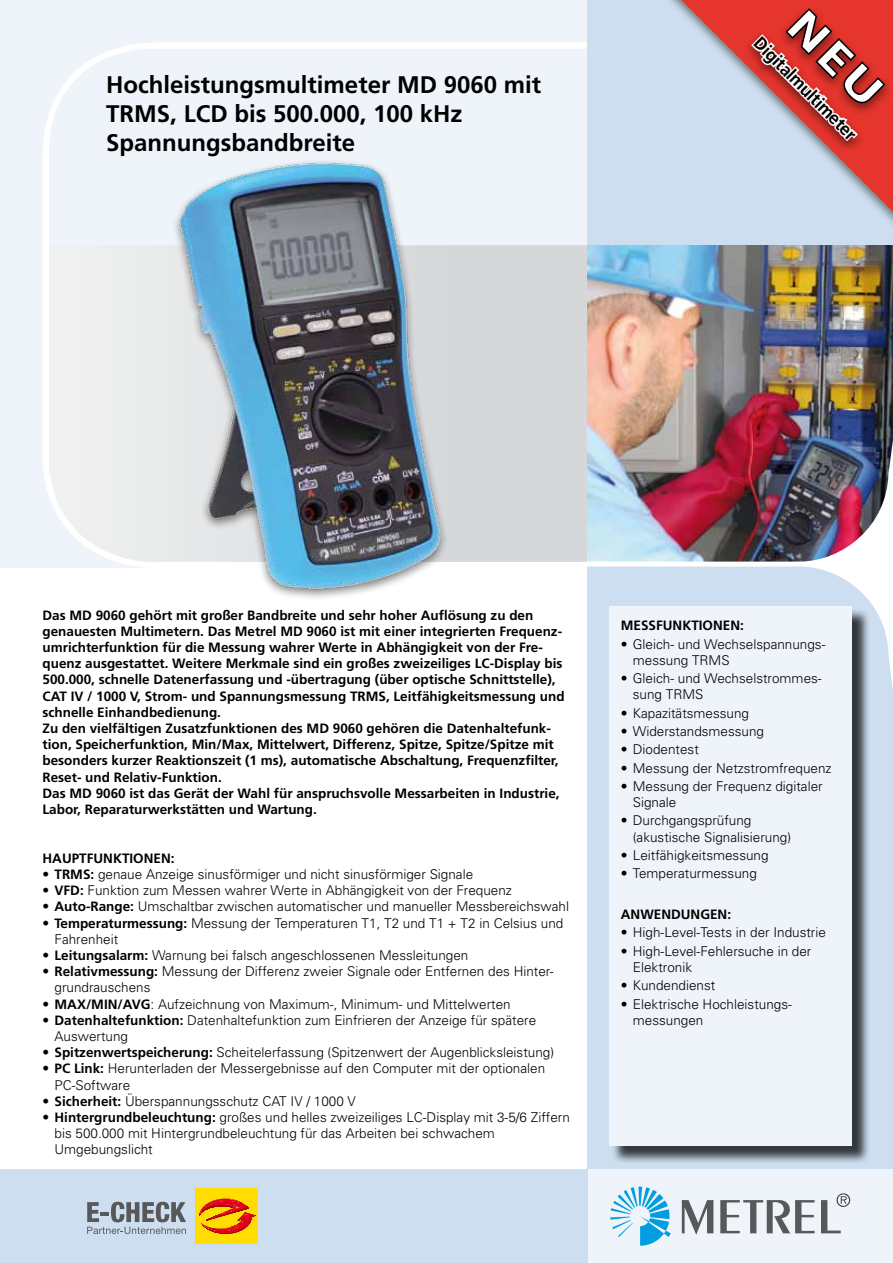
<style>
.page{position:relative;width:893px;height:1263px;background:#fff}
.page>*{position:absolute;margin:0;border:0;box-sizing:border-box;transform-origin:0 0}
.t1{font:700 24px/28.8px "Frutiger PC";color:#000}
.t2{font:700 18px "Frutiger PC";color:#000;scale:.95 1}
.t3{font:300 13.5px/16.2px "Univers PC";color:#000}
.t4{font:700 13.5px/16.2px "Frutiger PC";color:#000}
.s1{font-family:"Frutiger PC";font-weight:700}
</style>
<div class="page">
<div style="left:0;top:0;width:648px;height:568px;background:#eef4fa"></div>
<svg style="left:43px;top:42px;width:545px;height:526px"></svg>
<div style="left:588px;top:0;width:305px;height:245px;background:#ccdeef"></div>
<div style="left:588px;top:566px;width:305px;height:697px;background:#ccdeef"></div>
<div style="left:611px;top:608px;width:259px;height:556px;background:#000;opacity:.75"></div>
<div style="left:609px;top:606px;width:242px;height:539px;background:#eef4fa"></div>
<div style="left:588px;top:1169px;width:305px;height:94px;background:#eef4fa"></div>
<div style="left:0;top:1169px;width:588px;height:94px;background:#ccdeef"></div>
<svg style="left:610px;top:1186px;width:61px;height:60px"></svg>
<svg style="left:682px;top:1193px;width:169px;height:42px"></svg>
<img style="left:588px;top:245px;width:305px;height:187px">
<img style="left:587px;top:432px;width:306px;height:268px">
<img style="left:144px;top:131px;width:349px;height:466px">
<div style="left:195px;top:1188px;width:63px;height:56px;background:#fd0"></div>
<svg style="left:199px;top:1198px;width:57px;height:36px"></svg>
<svg style="left:87px;top:1202px;width:99px;height:32px"></svg>
<svg style="left:681px;top:0;width:212px;height:212px"></svg>
<h1 class="t1" style="left:106px;top:70px;width:436px">Hochleistungsmultimeter MD 9060 mit<br>TRMS, LCD bis 500.000, 100 kHz<br>Spannungsbandbreite</h1>
<h2 class="t2" style="left:764px;top:32px;width:146px;rotate:45deg">Digitalmultimeter</h2>
<p class="t4" style="left:43px;top:607px;width:524px">Das MD 9060 gehört mit großer Bandbreite und sehr hoher Auflösung zu den genauesten Multimetern. Das Metrel MD 9060 ist mit einer integrierten Frequenz&shy;umrichterfunktion für die Messung wahrer Werte in Abhängigkeit von der Fre&shy;quenz ausgestattet. Weitere Merkmale sind ein großes zweizeiliges LC-Display bis 500.000, schnelle Datenerfassung und -übertragung (über optische Schnittstelle), CAT IV / 1000 V, Strom- und Spannungsmessung TRMS, Leitfähigkeitsmessung und schnelle Einhandbedienung.<br>Zu den vielfältigen Zusatzfunktionen des MD 9060 gehören die Datenhaltefunk&shy;tion, Speicherfunktion, Min/Max, Mittelwert, Differenz, Spitze, Spitze/Spitze mit besonders kurzer Reaktionszeit (1 ms), automatische Abschaltung, Frequenzfilter, Reset- und Relativ-Funktion.<br>Das MD 9060 ist das Gerät der Wahl für anspruchsvolle Messarbeiten in Industrie, Labor, Reparaturwerkstätten und Wartung.</p>
<p class="t4" style="left:43px;top:850px;width:134px">HAUPTFUNKTIONEN:</p>
<p class="t3" style="left:43px;top:866px;width:432px">• <span class="s1">TRMS:</span> genaue Anzeige sinusförmiger und nicht sinusförmiger Signale</p>
<p class="t3" style="left:43px;top:882px;width:471px">• <span class="s1">VFD:</span> Funktion zum Messen wahrer Werte in Abhängigkeit von der Frequenz</p>
<p class="t3" style="left:43px;top:898px;width:528px">• <span class="s1">Auto-Range:</span> Umschaltbar zwischen automatischer und manueller Messbereichswahl</p>
<p class="t3" style="left:55px;top:914px;width:510px;text-indent:-12px">• <span class="s1">Temperaturmessung:</span> Messung der Temperaturen T1, T2 und T1 + T2 in Celsius und<br>Fahrenheit</p>
<p class="t3" style="left:43px;top:947px;width:427px">• <span class="s1">Leitungsalarm:</span> Warnung bei falsch angeschlossenen Messleitungen</p>
<p class="t3" style="left:55px;top:963px;width:501px;text-indent:-12px">• <span class="s1">Relativmessung:</span> Messung der Differenz zweier Signale oder Entfernen des Hinter&shy;grundrauschens</p>
<p class="t3" style="left:43px;top:995px;width:470px">• <span class="s1">MAX/MIN/AVG</span>: Aufzeichnung von Maximum-, Minimum- und Mittelwerten</p>
<p class="t3" style="left:55px;top:1011px;width:483px;text-indent:-12px">• <span class="s1">Datenhaltefunktion:</span> Datenhaltefunktion zum Einfrieren der Anzeige für spätere<br>Auswertung</p>
<p class="t3" style="left:43px;top:1044px;width:513px">• <span class="s1">Spitzenwertspeicherung:</span> Scheitelerfassung (Spitzenwert der Augenblicksleistung)</p>
<p class="t3" style="left:55px;top:1060px;width:492px;text-indent:-12px">• <span class="s1">PC Link:</span> Herunterladen der Messergebnisse auf den Computer mit der optionalen<br>PC-Software</p>
<p class="t3" style="left:43px;top:1092px;width:315px">• <span class="s1">Sicherheit:</span> Überspannungsschutz CAT IV / 1000 V</p>
<p class="t3" style="left:55px;top:1109px;width:517px;text-indent:-12px">• <span class="s1">Hintergrundbeleuchtung:</span> großes und helles zweizeiliges LC-Display mit 3-5/6 Ziffern bis 500.000 mit Hintergrundbeleuchtung für das Arbeiten bei schwachem<br>Umgebungslicht</p>
<p class="t4" style="left:621px;top:617px;width:125px">MESSFUNKTIONEN:</p>
<p class="t3" style="left:633px;top:635px;width:194px;text-indent:-12px">• Gleich- und Wechselspannungs&shy;messung TRMS</p>
<p class="t3" style="left:633px;top:670px;width:190px;text-indent:-12px">• Gleich- und Wechselstrommes&shy;sung TRMS</p>
<p class="t3" style="left:621px;top:704px;width:130px">• Kapazitätsmessung</p>
<p class="t3" style="left:621px;top:723px;width:145px">• Widerstandsmessung</p>
<p class="t3" style="left:621px;top:741px;width:80px">• Diodentest</p>
<p class="t3" style="left:621px;top:759px;width:212px">• Messung der Netzstromfrequenz</p>
<p class="t3" style="left:633px;top:777px;width:191px;text-indent:-12px">• Messung der Frequenz digitaler<br>Signale</p>
<p class="t3" style="left:633px;top:812px;width:160px;text-indent:-12px">• Durchgangsprüfung (akustische Signalisierung)</p>
<p class="t3" style="left:621px;top:847px;width:149px">• Leitfähigkeitsmessung</p>
<p class="t3" style="left:621px;top:865px;width:138px">• Temperaturmessung</p>
<p class="t4" style="left:621px;top:906px;width:112px">ANWENDUNGEN:</p>
<p class="t3" style="left:621px;top:924px;width:207px">• High-Level-Tests in der Industrie</p>
<p class="t3" style="left:633px;top:942px;width:180px;text-indent:-12px">• High-Level-Fehlersuche in der<br>Elektronik</p>
<p class="t3" style="left:621px;top:977px;width:96px">• Kundendienst</p>
<p class="t3" style="left:633px;top:995px;width:161px;text-indent:-12px">• Elektrische Hochleistungs&shy;messungen</p>
</div>
